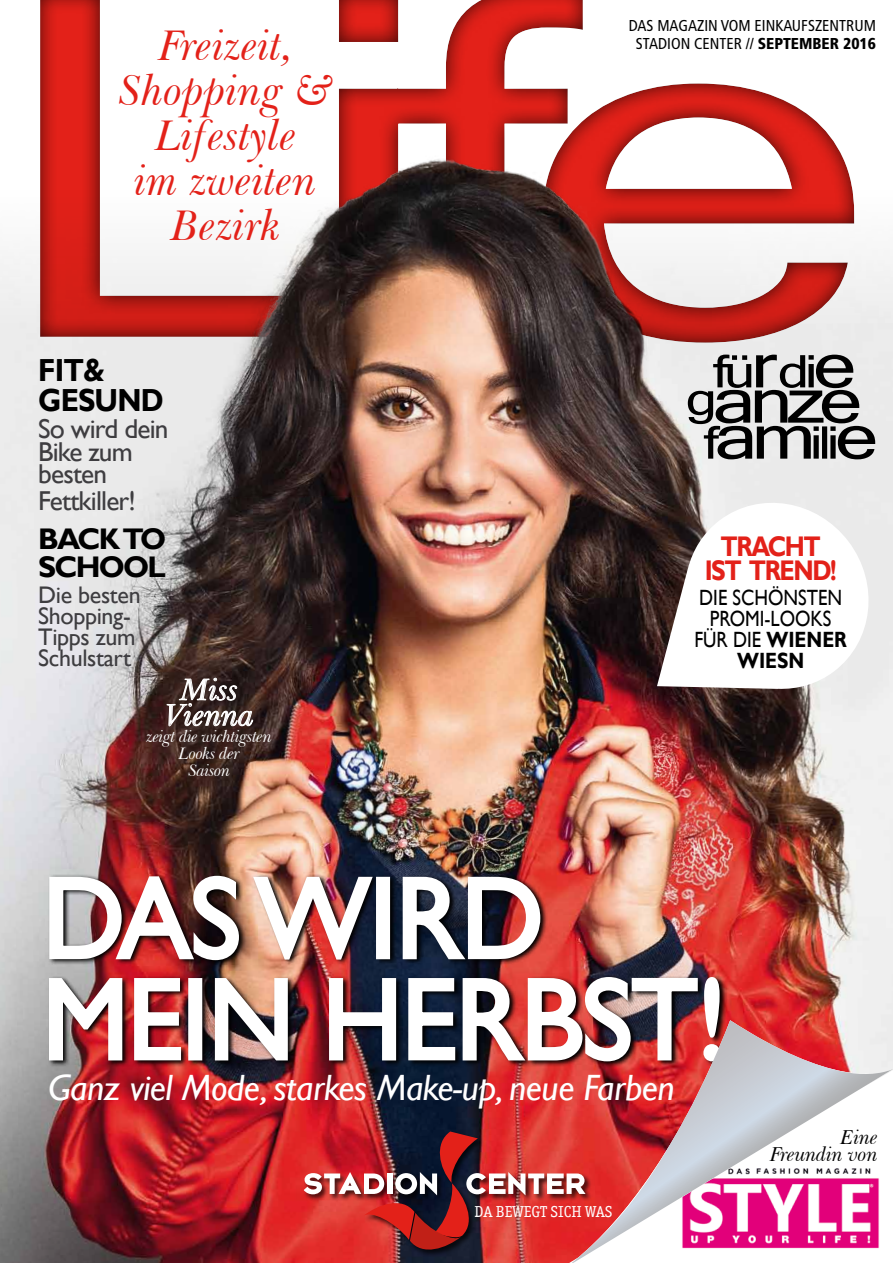
<style>
.page{position:relative;width:893px;height:1263px;background:#fff}
.page>*{position:absolute;margin:0;border:0;box-sizing:border-box;transform-origin:0 0}
.t1{font:115.95px/101.2px "Gill Sans";letter-spacing:-.01em;color:#fff;scale:.95 1}
.t2{font:italic 43.8px/45px "Baskerville BT";color:#e32119;text-align:center}
.t3{font:italic 36.6px "Gill Sans";letter-spacing:-.01em;color:#fff}
.t4{font:700 31.95px/30.2px "Gill Sans";letter-spacing:-.03em;color:#000;scale:.9 1}
.t5{font:italic 31.2px/25.5px "Baskerville BT";color:#fff;text-align:center}
.t6{font:700 29.85px/28.2px "Gill Sans";letter-spacing:-.06em;color:#000}
.t7{font:700 28.35px/24px "Gill Sans";letter-spacing:-.06em;color:#e32119;text-align:center;scale:.85 1}
.t8{font:27.3px/22.5px "Gill Sans";letter-spacing:-.03em;color:#3e3d40}
.t9{font:24px/21px "Gill Sans";letter-spacing:-.015em;color:#3e3d40}
.t10{font:22.05px/21px "Gill Sans";color:#000;text-align:center;scale:.85 1}
.t11{font:italic 20.55px/16.5px "Baskerville BT";letter-spacing:-.015em;color:#000;text-align:right}
.t12{font:italic 16.95px/17px "Baskerville BT";letter-spacing:-.025em;color:#fff;text-align:center}
.t13{font:15.9px "Officina Ser ITC";color:#fff}
.t14{font:condensed 15.75px/18px "Frutiger LT Std";color:#000;text-align:center}
.s1{font-weight:900}
.s2{font-weight:700}
</style>
<div class="page">
<img style="left:0;top:500px;width:893px;height:763px">
<div style="left:39px;top:0;width:816px;height:343px;background:#000;opacity:.75"></div>
<svg style="left:304px;top:1131px;width:170px;height:125px;background:#9b3338"></svg>
<svg style="left:657px;top:500px;width:223px;height:189px"></svg>
<img style="left:474px;top:1017px;width:419px;height:246px">
<img style="left:0;top:132px;width:893px;height:368px">
<img style="left:48px;top:873px;width:680px;height:195px">
<img style="left:48px;top:874px;width:193px;height:88px">
<img style="left:251px;top:875px;width:124px;height:86px">
<div style="left:376px;top:877px;width:14px;height:82px;border:3px solid #fff"></div>
<svg style="left:401px;top:875px;width:141px;height:86px"></svg>
<img style="left:47px;top:976px;width:77px;height:86px">
<svg style="left:132px;top:976px;width:51px;height:86px"></svg>
<div style="left:188px;top:978px;width:14px;height:82px;border:3px solid #fff"></div>
<img style="left:213px;top:976px;width:76px;height:86px">
<img style="left:327px;top:976px;width:71px;height:86px">
<img style="left:407px;top:975px;width:315px;height:89px">
<svg style="left:166px;top:656px;width:88px;height:71px;background:#544440"></svg>
<svg style="left:572px;top:1020px;width:321px;height:243px"></svg>
<h2 class="t2" style="left:118px;top:23px;width:217px">Freizeit,<br>Shopping &amp;<br>Lifestyle<br>im zweiten<br>Bezirk</h2>
<h3 class="t4" style="left:38px;top:356px;width:141px">FIT&amp;<br>GESUND</h3>
<h3 class="t8" style="left:38px;top:418px;width:132px">So wird dein<br>Bike zum besten</h3>
<h3 class="t8" style="left:38px;top:490px;width:99px">Fettkiller!</h3>
<h3 class="t6" style="left:38px;top:526px;width:129px">BACK TO<br>SCHOOL</h3>
<h3 class="t9" style="left:38px;top:585px;width:104px">Die besten<br>Shopping-<br>Tipps zum<br>Schulstart</h3>
<h3 class="t5" style="left:164px;top:677px;width:91px">Miss<br>Vienna</h3>
<p class="t12" style="left:147px;top:728px;width:127px">zeigt die wichtigsten<br>Looks der<br>Saison</p>
<p class="t14" style="left:629px;top:17px;width:249px">DAS MAGAZIN VOM EINKAUFSZENTRUM<br>STADION CENTER // <span class="s1">SEPTEMBER 2016</span></p>
<h3 class="t7" style="left:705px;top:535px;width:157px">TRACHT<br>IST TREND!</h3>
<h3 class="t10" style="left:694px;top:588px;width:181px">Die schönsten<br>Promi-Looks für die <span class="s2">WIENER<br>WIESN</span></h3>
<h1 class="t1" style="left:43px;top:870px;width:722px">Das wird mein Herbst!</h1>
<h3 class="t3" style="left:49px;top:1066px;width:628px">Ganz viel Mode, starkes Make-up, neue Farben</h3>
<p class="t13" style="left:474px;top:1202px;width:140px">DA BEWEGT SICH WAS</p>
<h3 class="t11" style="left:770px;top:1129px;width:110px">Eine<br>Freundin von</h3>
</div>
